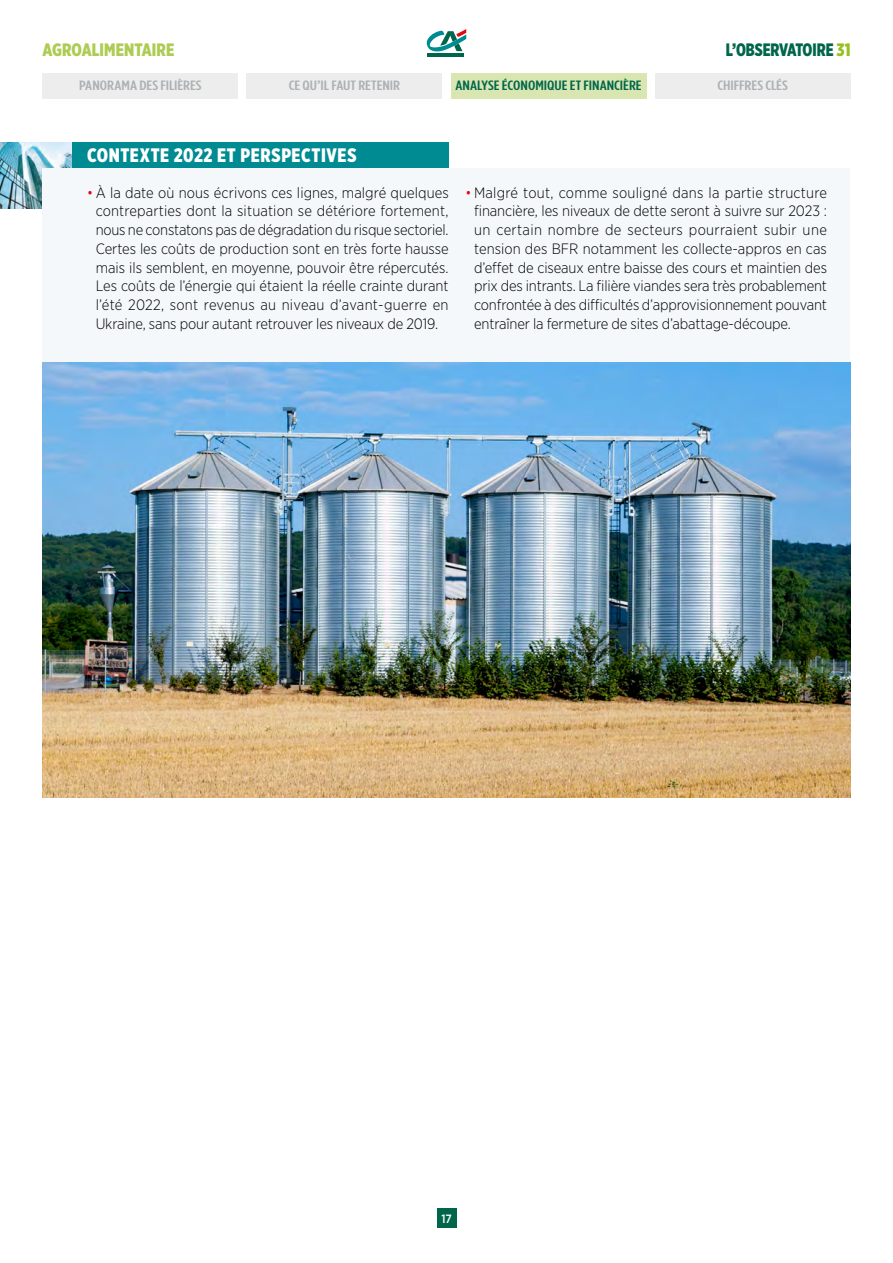
<style>
.page{position:relative;width:893px;height:1263px;background:#fff}
.page>*{position:absolute;margin:0;border:0;box-sizing:border-box;transform-origin:0 0}
.t1{font:900 19.5px "Gotham X Narrow";letter-spacing:.03em;color:#fff}
.t2{font:900 18px "Gotham X Narrow";color:#00664b;scale:.95 1}
.t3{font:900 18px "Gotham X Narrow";letter-spacing:.005em;color:#aecc53}
.t4{font:300 15px/18.8px "Gotham Narrow";color:#000;text-align:center}
.t5{font:500 13.5px "Gotham Condensed";color:#acb1b4;scale:1.3 1}
.t6{font:500 13.5px "Gotham Condensed";color:#00664b;scale:1.3 1}
.t7{font:500 12px "Gotham Narrow";color:#fff}
.s1{color:#95c11f}
.s2{color:#e30613}
</style>
<div class="page">
<div style="left:247px;top:73px;width:195px;height:26px;background:#ededed"></div>
<div style="left:451px;top:73px;width:195px;height:26px;background:#d9e6b1"></div>
<div style="left:655px;top:73px;width:195px;height:26px;background:#ededed"></div>
<div style="left:43px;top:73px;width:195px;height:26px;background:#ededed"></div>
<hr style="left:427px;top:53px;width:37px;height:4px;background:#00664b">
<svg style="left:426px;top:29px;width:40px;height:23px"></svg>
<div style="left:437px;top:1209px;width:19px;height:19px;background:#00664b"></div>
<img style="left:0;top:142px;width:72px;height:66px">
<div style="left:43px;top:168px;width:807px;height:305px;background:#f4f8fa"></div>
<div style="left:72px;top:142px;width:377px;height:26px;background:#008b92"></div>
<img style="left:43px;top:362px;width:807px;height:435px">
<p class="t3" style="left:43px;top:38px;width:133px">AGROALIMENTAIRE</p>
<p class="t2" style="left:726px;top:38px;width:133px">L’OBSERVATOIRE <span class="s1">31</span></p>
<p class="t5" style="left:79px;top:78px;width:96px">PANORAMA DES FILIÈRES</p>
<p class="t5" style="left:289px;top:78px;width:87px">CE QU’IL FAUT RETENIR</p>
<p class="t6" style="left:455px;top:78px;width:145px">ANALYSE ÉCONOMIQUE ET FINANCIÈRE</p>
<p class="t5" style="left:717px;top:78px;width:56px">CHIFFRES CLÉS</p>
<h1 class="t1" style="left:87px;top:143px;width:271px">CONTEXTE 2022 ET PERSPECTIVES</h1>
<p class="t4" style="left:87px;top:183px;width:363px"><span class="s2">•</span> À la date où nous écrivons ces lignes, malgré quelques contreparties dont la situation se détériore fortement, nous ne constatons pas de dégradation du risque sectoriel.<br>Certes les coûts de production sont en très forte hausse mais ils semblent, en moyenne, pouvoir être répercutés.<br>Les coûts de l’énergie qui étaient la réelle crainte durant l’été 2022, sont revenus au niveau d’avant-guerre en Ukraine, sans pour autant retrouver les niveaux de 2019.</p>
<p class="t4" style="left:474px;top:183px;width:354px;text-align:justify;text-indent:-9px"><span class="s2">•</span> Malgré tout, comme souligné dans la partie structure financière, les niveaux de dette seront à suivre sur 2023 : un certain nombre de secteurs pourraient subir une tension des BFR notamment les collecte-appros en cas d’effet de ciseaux entre baisse des cours et maintien des prix des intrants. La filière viandes sera très probablement confrontée à des difficultés d’approvisionnement pouvant entraîner la fermeture de sites d’abattage-découpe.</p>
<p class="t7" style="left:441px;top:1211px;width:12px">17</p>
</div>
